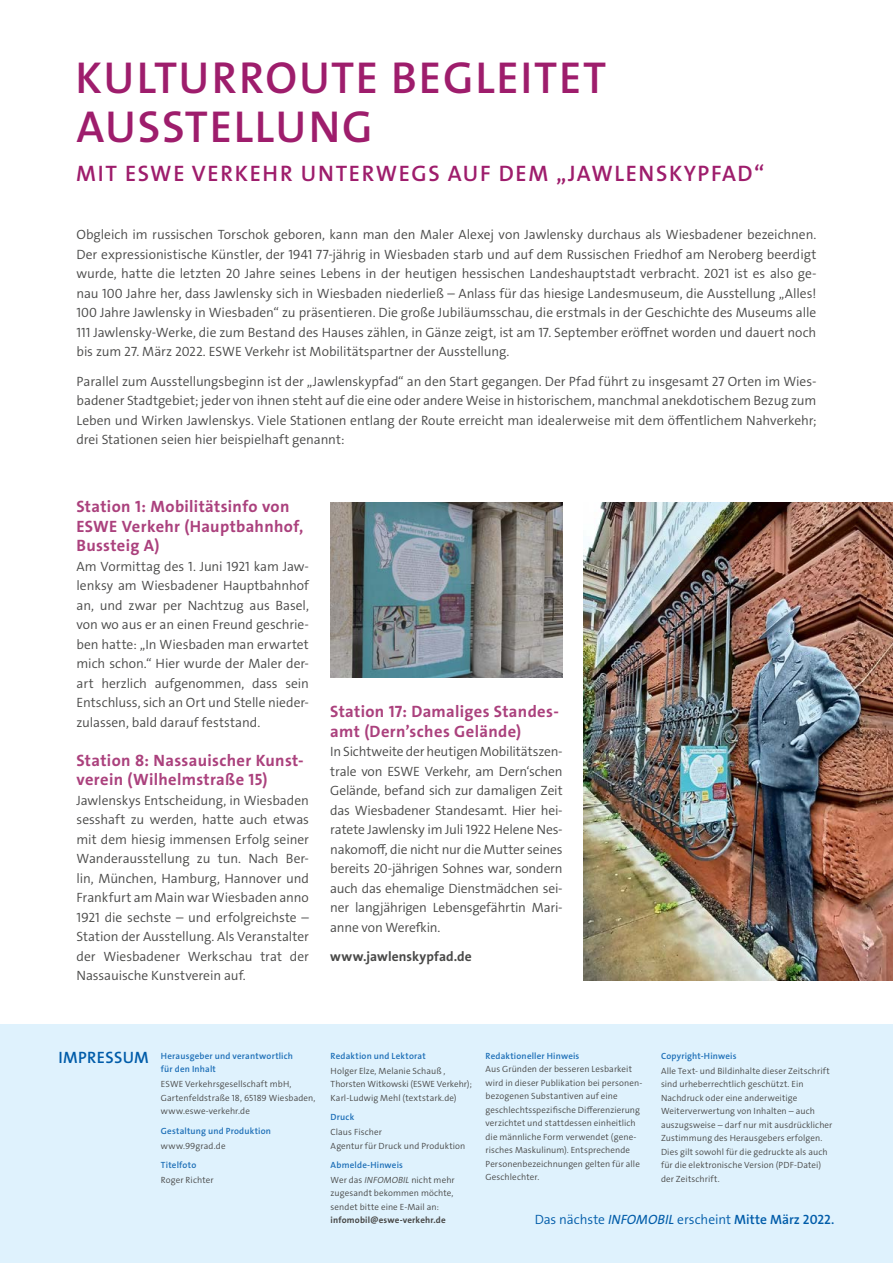
<style>
.page{position:relative;width:893px;height:1263px;background:#fff}
.page>*{position:absolute;margin:0;border:0;box-sizing:border-box;transform-origin:0 0}
.t1{font:45px/48.8px "The Sans LP6 Se Bld";letter-spacing:.04em;color:#9e1d6c}
.t2{font:22.5px "The Sans LP6 Se Bld";letter-spacing:.075em;color:#9e1d6c}
.t3{font:16.5px/19.5px "The Sans LP7 Bld";letter-spacing:.02em;color:#ab417d}
.t4{font:16.5px "The Sans LP6 Se Bld";letter-spacing:.02em;color:#005ca9}
.t5{font:13.5px/19.5px "The Sans LP4 Se Lig";letter-spacing:-.005em;color:#494948;text-align:justify}
.t6{font:13.5px "The Sans LP4 Se Lig";letter-spacing:-.005em;color:#005ca9}
.t7{font:13.5px "The Sans LP7 Bld";letter-spacing:.005em;color:#494948}
.t8{font:9px/13.5px "The Sans LP4 Se Lig";letter-spacing:.01em;color:#494948}
.t9{font:9px/13.5px "The Sans LP6 Se Bld";letter-spacing:.02em;color:#1d6fb7}
.t10{font:9px "The Sans LP7 Bld";letter-spacing:.015em;color:#494948}
.s1{font-family:"The Sans LP4 Se Lig IT"}
.s2{font-family:"The Sans LP5 Plain IT"}
.s3{font-family:"The Sans LP6 Se Bld"}
</style>
<div class="page">
<div style="left:0;top:1024px;width:893px;height:239px;background:#dff2fd"></div>
<img style="left:584px;top:502px;width:309px;height:479px">
<img style="left:330px;top:502px;width:233px;height:176px">
<h1 class="t1" style="left:76px;top:54px;width:532px">KULTURROUTE BEGLEITET<br>AUSSTELLUNG</h1>
<h2 class="t2" style="left:76px;top:159px;width:690px">MIT ESWE VERKEHR UNTERWEGS AUF DEM „JAWLENSKYPFAD“</h2>
<p class="t5" style="left:77px;top:225px;width:741px">Obgleich im russischen Torschok geboren, kann man den Maler Alexej von Jawlensky durchaus als Wiesbadener bezeichnen.<br>Der expressionistische Künstler, der 1941 77-jährig in Wiesbaden starb und auf dem Russischen Friedhof am Neroberg beerdigt wurde, hatte die letzten 20 Jahre seines Lebens in der heutigen hessischen Landeshauptstadt verbracht. 2021 ist es also ge&shy;nau 100 Jahre her, dass Jawlensky sich in Wiesbaden niederließ – Anlass für das hiesige Landesmuseum, die Ausstellung „Alles!<br>100 Jahre Jawlensky in Wiesbaden“ zu präsentieren. Die große Jubiläumsschau, die erstmals in der Geschichte des Museums alle 111 Jawlensky-Werke, die zum Bestand des Hauses zählen, in Gänze zeigt, ist am 17. September eröffnet worden und dauert noch bis zum 27. März 2022. ESWE Verkehr ist Mobilitätspartner der Ausstellung.</p>
<p class="t5" style="left:77px;top:371px;width:741px">Parallel zum Ausstellungsbeginn ist der „Jawlenskypfad“ an den Start gegangen. Der Pfad führt zu insgesamt 27 Orten im Wies&shy;badener Stadtgebiet; jeder von ihnen steht auf die eine oder andere Weise in historischem, manchmal anekdotischem Bezug zum Leben und Wirken Jawlenskys. Viele Stationen entlang der Route erreicht man idealerweise mit dem öffentlichem Nahverkehr; drei Stationen seien hier beispielhaft genannt:</p>
<p class="t3" style="left:77px;top:497px;width:228px">Station 1: Mobilitätsinfo von<br>ESWE Verkehr (Hauptbahnhof,<br>Bussteig A)</p>
<p class="t5" style="left:77px;top:557px;width:234px">Am Vormittag des 1. Juni 1921 kam Jaw&shy;lenksy am Wiesbadener Hauptbahnhof an, und zwar per Nachtzug aus Basel, von wo aus er an einen Freund geschrie&shy;ben hatte: „In Wiesbaden man erwartet mich schon.“ Hier wurde der Maler der&shy;art herzlich aufgenommen, dass sein Entschluss, sich an Ort und Stelle nieder&shy;zulassen, bald darauf feststand.</p>
<p class="t3" style="left:77px;top:751px;width:229px">Station 8: Nassauischer Kunst&shy;verein (Wilhelmstraße 15)</p>
<p class="t5" style="left:77px;top:791px;width:234px">Jawlenskys Entscheidung, in Wiesbaden sesshaft zu werden, hatte auch etwas mit dem hiesig immensen Erfolg seiner Wanderausstellung zu tun. Nach Ber&shy;lin, München, Hamburg, Hannover und Frankfurt am Main war Wiesbaden anno 1921 die sechste – und erfolgreichste – Station der Ausstellung. Als Veranstalter der Wiesbadener Werkschau trat der Nassauische Kunstverein auf.</p>
<p class="t3" style="left:330px;top:702px;width:230px">Station 17: Damaliges Standes&shy;amt (Dern’sches Gelände)</p>
<p class="t5" style="left:330px;top:742px;width:234px">In Sichtweite der heutigen Mobilitätszen&shy;trale von ESWE Verkehr, am Dern‘schen Gelände, befand sich zur damaligen Zeit das Wiesbadener Standesamt. Hier hei&shy;ratete Jawlensky im Juli 1922 Helene Nes&shy;nakomoff, die nicht nur die Mutter seines bereits 20-jährigen Sohnes war, sondern auch das ehemalige Dienstmädchen sei&shy;ner langjährigen Lebensgefährtin Mari&shy;anne von Werefkin.</p>
<p class="t7" style="left:330px;top:947px;width:143px">www.jawlenskypfad.de</p>
<p class="t4" style="left:59px;top:1047px;width:92px">IMPRESSUM</p>
<p class="t9" style="left:331px;top:1049px;width:97px">Redaktion und Lektorat</p>
<p class="t8" style="left:331px;top:1064px;width:143px">Holger Elze, Melanie Schauß ,<br>Thorsten Witkowski (ESWE Verkehr);<br>Karl-Ludwig Mehl (textstark.de)</p>
<p class="t9" style="left:331px;top:1110px;width:25px">Druck</p>
<p class="t8" style="left:331px;top:1125px;width:136px">Claus Fischer<br>Agentur für Druck und Produktion</p>
<p class="t9" style="left:331px;top:1158px;width:74px">Abmelde-Hinweis</p>
<p class="t8" style="left:331px;top:1173px;width:126px">Wer das <span class="s1">INFOMOBIL</span> nicht mehr zugesandt bekommen möchte, sendet bitte eine E-Mail an:</p>
<p class="t10" style="left:331px;top:1214px;width:117px">infomobil@eswe-verkehr.de</p>
<p class="t9" style="left:161px;top:1049px;width:134px">Herausgeber und verantwortlich für den Inhalt</p>
<p class="t8" style="left:161px;top:1077px;width:156px">ESWE Verkehrsgesellschaft mbH,<br>Gartenfeldstraße 18, 65189 Wiesbaden, www.eswe-verkehr.de</p>
<p class="t9" style="left:161px;top:1124px;width:112px">Gestaltung und Produktion</p>
<p class="t8" style="left:161px;top:1139px;width:66px">www.99grad.de</p>
<p class="t9" style="left:161px;top:1158px;width:37px">Titelfoto</p>
<p class="t8" style="left:161px;top:1173px;width:54px">Roger Richter</p>
<p class="t9" style="left:661px;top:1049px;width:77px">Copyright-Hinweis</p>
<p class="t8" style="left:661px;top:1064px;width:173px">Alle Text- und Bildinhalte dieser Zeitschrift sind urheberrechtlich geschützt. Ein Nachdruck oder eine anderweitige Weiterverwertung von Inhalten – auch auszugsweise – darf nur mit ausdrücklicher Zustimmung des Herausgebers erfolgen.<br>Dies gilt sowohl für die gedruckte als auch für die elektronische Version (PDF-Datei) der Zeitschrift.</p>
<p class="t6" style="left:535px;top:1211px;width:301px">Das nächste <span class="s2">INFOMOBIL</span> erscheint <span class="s3">Mitte März 2022.</span></p>
<p class="t9" style="left:486px;top:1049px;width:95px">Redaktioneller Hinweis</p>
<p class="t8" style="left:486px;top:1062px;width:158px">Aus Gründen der besseren Lesbarkeit wird in dieser Publikation bei personen&shy;bezogenen Substantiven auf eine geschlechtsspezifische Differenzierung verzichtet und stattdessen einheitlich die männliche Form verwendet (gene&shy;risches Maskulinum). Entsprechende Personenbezeichnungen gelten für alle Geschlechter.</p>
</div>
